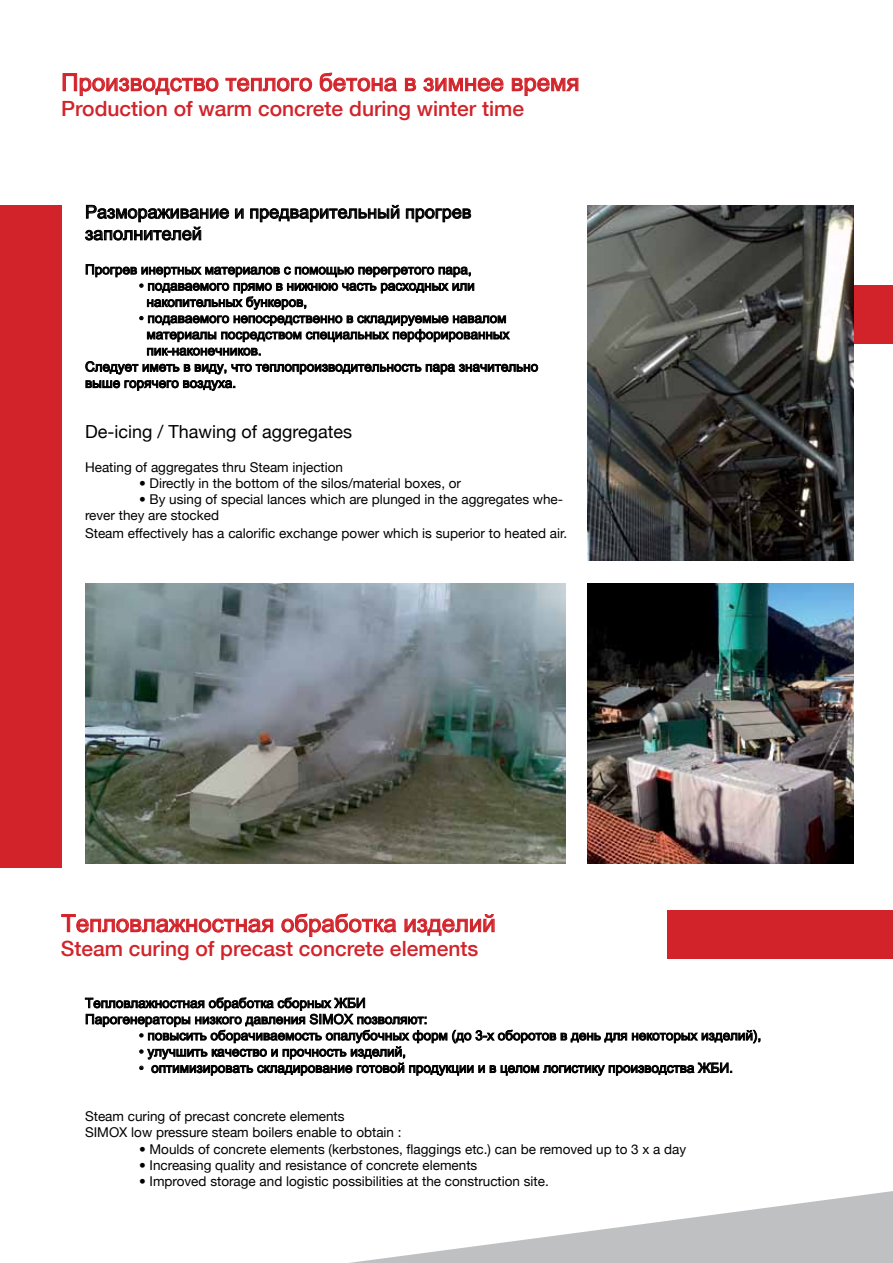
<style>
.page{position:relative;width:893px;height:1263px;background:#fff}
.page>*{position:absolute;margin:0;border:0;box-sizing:border-box;transform-origin:0 0}
.t1{font:24px "Arial Unicode MS";color:#d2232a}
.t2{font:500 21px "Helvetica Neue";color:#d2232a}
.t3{font:18px/21.6px "Arial Unicode MS";color:#000}
.t4{font:18px "Helvetica Neue";color:#000}
.t5{font:13.5px/16.2px "Arial Unicode MS";color:#000}
.t6{font:13.5px/16.2px "Helvetica Neue";color:#000}
</style>
<div class="page">
<svg style="left:349px;top:1191px;width:544px;height:72px"></svg>
<svg style="left:235px;top:208px;width:9px;height:11px"></svg>
<svg style="left:250px;top:204px;width:150px;height:19px"></svg>
<svg style="left:406px;top:208px;width:65px;height:15px"></svg>
<svg style="left:85px;top:205px;width:144px;height:36px"></svg>
<svg style="left:61px;top:914px;width:212px;height:19px"></svg>
<svg style="left:281px;top:913px;width:116px;height:24px"></svg>
<svg style="left:404px;top:914px;width:91px;height:22px"></svg>
<svg style="left:62px;top:73px;width:157px;height:23px"></svg>
<svg style="left:225px;top:77px;width:87px;height:15px"></svg>
<svg style="left:319px;top:72px;width:78px;height:20px"></svg>
<svg style="left:405px;top:78px;width:11px;height:13px"></svg>
<svg style="left:423px;top:77px;width:81px;height:15px"></svg>
<svg style="left:511px;top:77px;width:68px;height:19px"></svg>
<svg style="left:85px;top:264px;width:453px;height:127px"></svg>
<svg style="left:85px;top:997px;width:676px;height:79px"></svg>
<div style="left:0;top:205px;width:61px;height:662px;background:#d2232a"></div>
<div style="left:804px;top:285px;width:89px;height:58px;background:#d2232a"></div>
<div style="left:668px;top:911px;width:225px;height:48px;background:#d2232a"></div>
<img style="left:588px;top:205px;width:265px;height:356px">
<img style="left:85px;top:583px;width:480px;height:281px">
<img style="left:588px;top:583px;width:265px;height:281px">
<h1 class="t1" style="left:61px;top:65px;width:520px">Производство теплого бетона в зимнее время</h1>
<h2 class="t2" style="left:61px;top:96px;width:464px">Production of warm concrete during winter time</h2>
<h3 class="t3" style="left:85px;top:201px;width:388px">Размораживание и предварительный прогрев заполнителей</h3>
<p class="t5" style="left:85px;top:261px;width:388px">Прогрев инертных материалов с помощью перегретого пара,</p>
<p class="t5" style="left:147px;top:277px;width:330px;text-indent:-8px">• подаваемого прямо в нижнюю часть расходных или накопительных бункеров,</p>
<p class="t5" style="left:139px;top:310px;width:369px">• подаваемого непосредственно в складируемые навалом</p>
<p class="t5" style="left:147px;top:326px;width:364px">материалы посредством специальных перфорированных</p>
<p class="t5" style="left:147px;top:342px;width:117px">пик-наконечников.</p>
<p class="t5" style="left:85px;top:358px;width:455px">Следует иметь в виду, что теплопроизводительность пара значительно</p>
<p class="t5" style="left:85px;top:374px;width:153px">выше горячего воздуха.</p>
<h3 class="t4" style="left:85px;top:420px;width:268px">De-icing / Thawing of aggregates</h3>
<p class="t6" style="left:85px;top:458px;width:260px">Heating of aggregates thru Steam injection</p>
<p class="t6" style="left:139px;top:475px;width:324px">• Directly in the bottom of the silos/material boxes, or</p>
<p class="t6" style="left:85px;top:491px;width:480px;text-indent:54px">• By using of special lances which are plunged in the aggregates whe&shy;rever they are stocked</p>
<p class="t6" style="left:85px;top:525px;width:484px">Steam effectively has a calorific exchange power which is superior to heated air.</p>
<h1 class="t1" style="left:61px;top:906px;width:436px">Тепловлажностная обработка изделий</h1>
<h2 class="t2" style="left:61px;top:936px;width:419px">Steam curing of precast concrete elements</h2>
<p class="t5" style="left:85px;top:994px;width:344px">Тепловлажностная обработка сборных ЖБИ<br>Парогенераторы низкого давления SIMOX позволяют:</p>
<p class="t5" style="left:139px;top:1027px;width:624px">• повысить оборачиваемость опалубочных форм (до 3-х оборотов в день для некоторых изделий),</p>
<p class="t5" style="left:139px;top:1043px;width:268px">• улучшить качество и прочность изделий,</p>
<p class="t5" style="left:139px;top:1059px;width:595px">• оптимизировать складирование готовой продукции и в целом логистику производства ЖБИ.</p>
<p class="t6" style="left:85px;top:1108px;width:318px">Steam curing of precast concrete elements<br>SIMOX low pressure steam boilers enable to obtain :</p>
<p class="t6" style="left:139px;top:1140px;width:549px">• Moulds of concrete elements (kerbstones, flaggings etc.) can be removed up to 3 x a day</p>
<p class="t6" style="left:139px;top:1157px;width:340px">• Increasing quality and resistance of concrete elements</p>
<p class="t6" style="left:139px;top:1173px;width:411px">• Improved storage and logistic possibilities at the construction site.</p>
</div>
